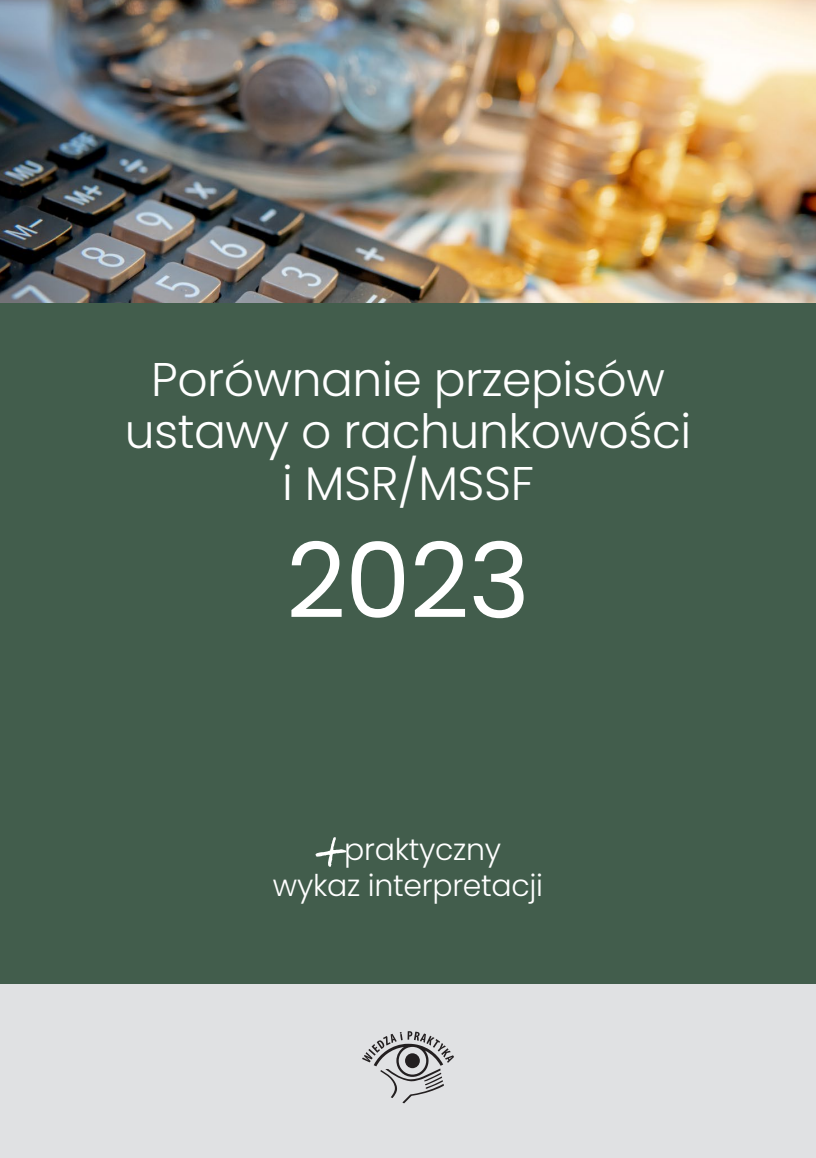
<style>
.page{position:relative;width:816px;height:1158px;background:#fff}
.page>*{position:absolute;margin:0;border:0;box-sizing:border-box;transform-origin:0 0}
.t1{font:104.3px "Poppins";color:#fff}
.t2{font:300 47.25px/52.1px "Poppins";letter-spacing:-.01em;color:#fff;text-align:center}
.t3{font:300 29.93px/35.9px "Poppins";letter-spacing:-.01em;color:#fff}
</style>
<div class="page">
<div style="left:0;top:982px;width:816px;height:176px;background:#e0e1e3"></div>
<div style="left:0;top:0;width:816px;height:984px;background:#425d4c"></div>
<svg style="left:315px;top:837px;width:32px;height:30px"></svg>
<img style="left:0;top:0;width:816px;height:302px">
<svg style="left:362px;top:1031px;width:92px;height:72px"></svg>
<p class="t2" style="left:125px;top:353px;width:568px">Porównanie przepisów ustawy o rachunkowości i MSR/MSSF</p>
<h1 class="t1" style="left:286px;top:520px;width:245px">2023</h1>
<p class="t3" style="left:273px;top:832px;width:272px;text-indent:71px">praktyczny wykaz interpretacji</p>
</div>
